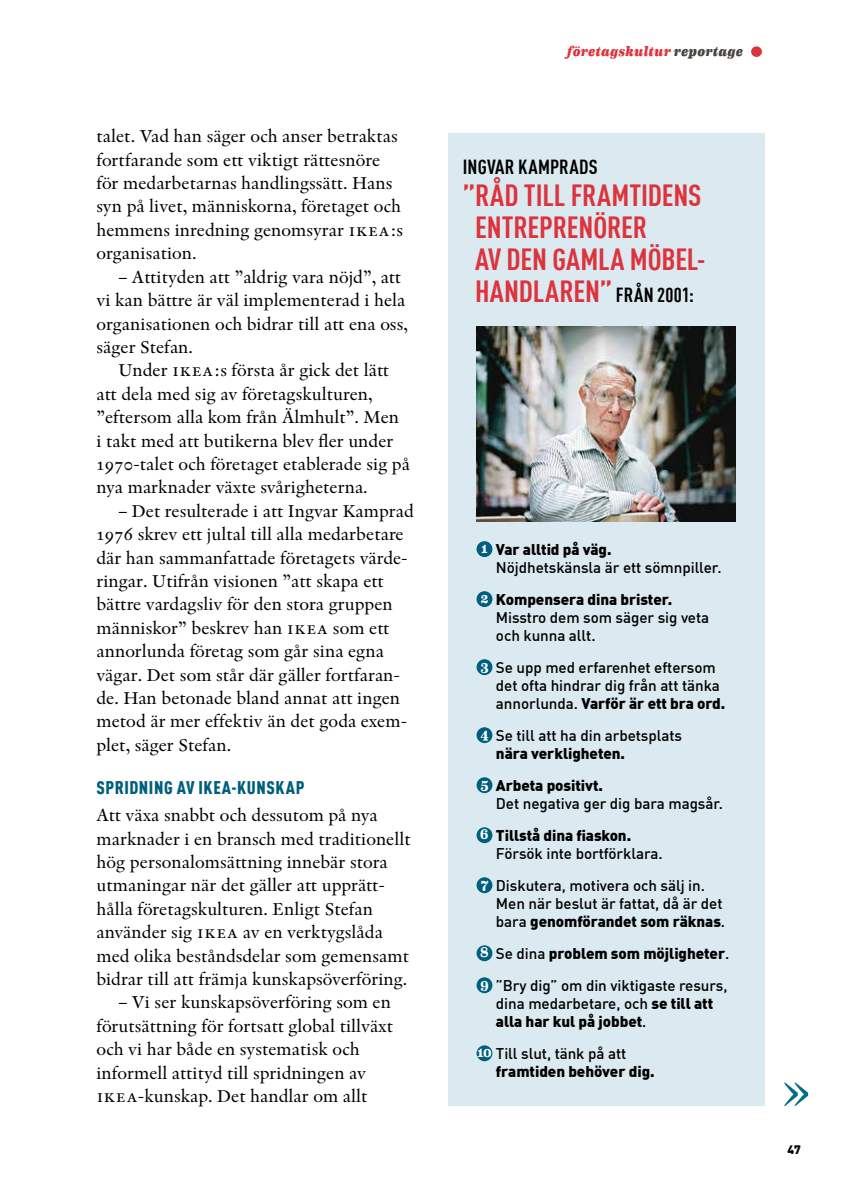
<style>
.page{position:relative;width:851px;height:1191px;background:#fff}
.page>*{position:absolute;margin:0;border:0;box-sizing:border-box;transform-origin:0 0}
.t1{font:86px "Indigo Regular Os F";color:#dd333c}
.t2{font:700 condensed 30px/32px "DIN Offc Pro";letter-spacing:-.005em;color:#dd333c}
.t3{font:700 condensed 20px "DIN Offc Pro";letter-spacing:.01em;color:#000}
.t4{font:18px/23.4px "Indigo Regular Os F";color:#000}
.t5{font:900 condensed 18px "DIN Offc Pro";letter-spacing:.03em;color:#005e7e}
.t6{font:500 15.2px/18px "DIN Offc Pro";letter-spacing:-.005em;color:#000}
.t7{font:900 15.2px/18px "DIN Offc Pro";letter-spacing:-.005em;color:#000}
.t8{font:italic 800 14.6px "Eames Century Modern";letter-spacing:.015em;color:#dd333c}
.t9{font:900 12px "DIN Offc Pro";color:#000}
.s1{font-family:"Indigo Regular SC"}
.s2{color:#47433f}
.s3{font-size:20px;color:#000}
.s4{font-weight:900}
.s5{font-weight:500}
</style>
<div class="page">
<svg style="left:784px;top:1082px;width:24px;height:24px"></svg>
<div style="left:448px;top:133px;width:316px;height:973px;background:#dbe9f0"></div>
<div style="left:476px;top:541px;width:16px;height:16px;background:#005e7e;border-radius:50%"></div>
<div style="left:476px;top:591px;width:16px;height:16px;background:#005e7e;border-radius:50%"></div>
<div style="left:476px;top:659px;width:16px;height:16px;background:#005e7e;border-radius:50%"></div>
<div style="left:476px;top:727px;width:16px;height:16px;background:#005e7e;border-radius:50%"></div>
<div style="left:476px;top:777px;width:16px;height:16px;background:#005e7e;border-radius:50%"></div>
<div style="left:476px;top:827px;width:16px;height:16px;background:#005e7e;border-radius:50%"></div>
<div style="left:476px;top:877px;width:16px;height:16px;background:#005e7e;border-radius:50%"></div>
<div style="left:476px;top:945px;width:16px;height:16px;background:#005e7e;border-radius:50%"></div>
<div style="left:476px;top:977px;width:16px;height:16px;background:#005e7e;border-radius:50%"></div>
<div style="left:476px;top:1045px;width:16px;height:16px;background:#005e7e;border-radius:50%"></div>
<img style="left:476px;top:326px;width:259px;height:195px">
<p class="t4" style="left:96px;top:124px;width:308px">talet. Vad han säger och anser betraktas fortfarande som ett viktigt rättesnöre för medarbetarnas handlingssätt. Hans syn på livet, människorna, företaget och hemmens inredning genomsyrar <span class="s1">ikea</span>:s organisation.</p>
<p class="t4" style="left:96px;top:265px;width:313px;text-indent:22px">– Attityden att ”aldrig vara nöjd”, att vi kan bättre är väl implementerad i hela organisationen och bidrar till att ena oss, säger Stefan.</p>
<p class="t4" style="left:96px;top:358px;width:315px;text-indent:22px">Under <span class="s1">ikea</span>:s första år gick det lätt att dela med sig av företagskulturen, ”eftersom alla kom från Älmhult”. Men<br>i takt med att butikerna blev fler under 1970-talet och företaget etablerade sig på nya marknader växte svårigheterna.</p>
<p class="t4" style="left:96px;top:499px;width:319px;text-indent:22px">– Det resulterade i att Ingvar Kamprad 1976 skrev ett jultal till alla medarbetare där han sammanfattade företagets värde&shy;ringar. Utifrån visionen ”att skapa ett bättre vardagsliv för den stora gruppen människor” beskrev han <span class="s1">ikea</span> som ett annorlunda företag som går sina egna vägar. Det som står där gäller fortfaran&shy;de. Han betonade bland annat att ingen metod är mer effektiv än det goda exem&shy;plet, säger Stefan.</p>
<p class="t5" style="left:96px;top:774px;width:209px">SPRIDNING AV IKEA-KUNSKAP</p>
<p class="t4" style="left:96px;top:803px;width:316px">Att växa snabbt och dessutom på nya marknader i en bransch med traditionellt hög personalomsättning innebär stora utmaningar när det gäller att upprätt&shy;hålla företagskulturen. Enligt Stefan använder sig <span class="s1">ikea</span> av en verktygslåda med olika beståndsdelar som gemensamt bidrar till att främja kunskapsöverföring.</p>
<p class="t4" style="left:96px;top:990px;width:298px;text-indent:22px">– Vi ser kunskapsöverföring som en förutsättning för fortsatt global tillväxt och vi har både en systematisk och informell attityd till spridningen av <span class="s1">ikea</span>-kunskap. Det handlar om allt</p>
<p class="t8" style="left:567px;top:40px;width:177px">företagskultur <span class="s2">reportage</span></p>
<h1 class="t1" style="left:745px;top:-24px;width:23px">.</h1>
<p class="t3" style="left:463px;top:152px;width:136px">INGVAR KAMPRADS</p>
<h2 class="t2" style="left:475px;top:176px;width:232px;text-indent:-12px">”RÅD TILL FRAMTIDENS<br>ENTREPRENÖRER<br>AV DEN GAMLA MÖBEL-<br>HANDLAREN” <span class="s3">FRÅN 2001:</span></h2>
<p class="t6" style="left:496px;top:539px;width:227px;text-indent:-15px"><sup>1</sup> <span class="s4">Var alltid på väg.<br></span>Nöjdhetskänsla är ett sömnpiller.</p>
<p class="t6" style="left:496px;top:589px;width:215px;text-indent:-15px"><sup>2</sup> <span class="s4">Kompensera dina brister.<br></span>Misstro dem som säger sig veta och kunna allt.</p>
<p class="t6" style="left:496px;top:657px;width:231px;text-indent:-16px"><sup>3</sup> Se upp med erfarenhet eftersom det ofta hindrar dig från att tänka annorlunda. <span class="s4">Varför är ett bra ord.</span></p>
<p class="t6" style="left:496px;top:725px;width:187px;text-indent:-16px"><sup>4</sup> Se till att ha din arbetsplats <span class="s4">nära verkligheten.</span></p>
<p class="t6" style="left:496px;top:775px;width:228px;text-indent:-16px"><sup>5</sup> <span class="s4">Arbeta positivt.<br></span>Det negativa ger dig bara magsår.</p>
<p class="t6" style="left:496px;top:825px;width:168px;text-indent:-16px"><sup>6</sup> <span class="s4">Tillstå dina fiaskon.<br></span>Försök inte bortförklara.</p>
<p class="t6" style="left:496px;top:875px;width:231px;text-indent:-15px"><sup>7</sup> Diskutera, motivera och sälj in.<br>Men när beslut är fattat, då är det bara <span class="s4">genomförandet som räknas</span>.</p>
<p class="t6" style="left:480px;top:936px;width:251px;line-height:32px"><sup>8</sup> Se dina <span class="s4">problem som möjligheter</span>.<br><sup>9</sup> ”Bry dig” om din viktigaste resurs,</p>
<p class="t7" style="left:496px;top:992px;width:219px"><span class="s5">dina medarbetare, och</span> se till att alla har kul på jobbet<span class="s5">.</span></p>
<p class="t7" style="left:496px;top:1042px;width:160px;text-indent:-19px"><sup>10</sup> <span class="s5">Till slut, tänk på att </span>framtiden behöver dig.</p>
<p class="t9" style="left:787px;top:1139px;width:15px">47</p>
</div>
